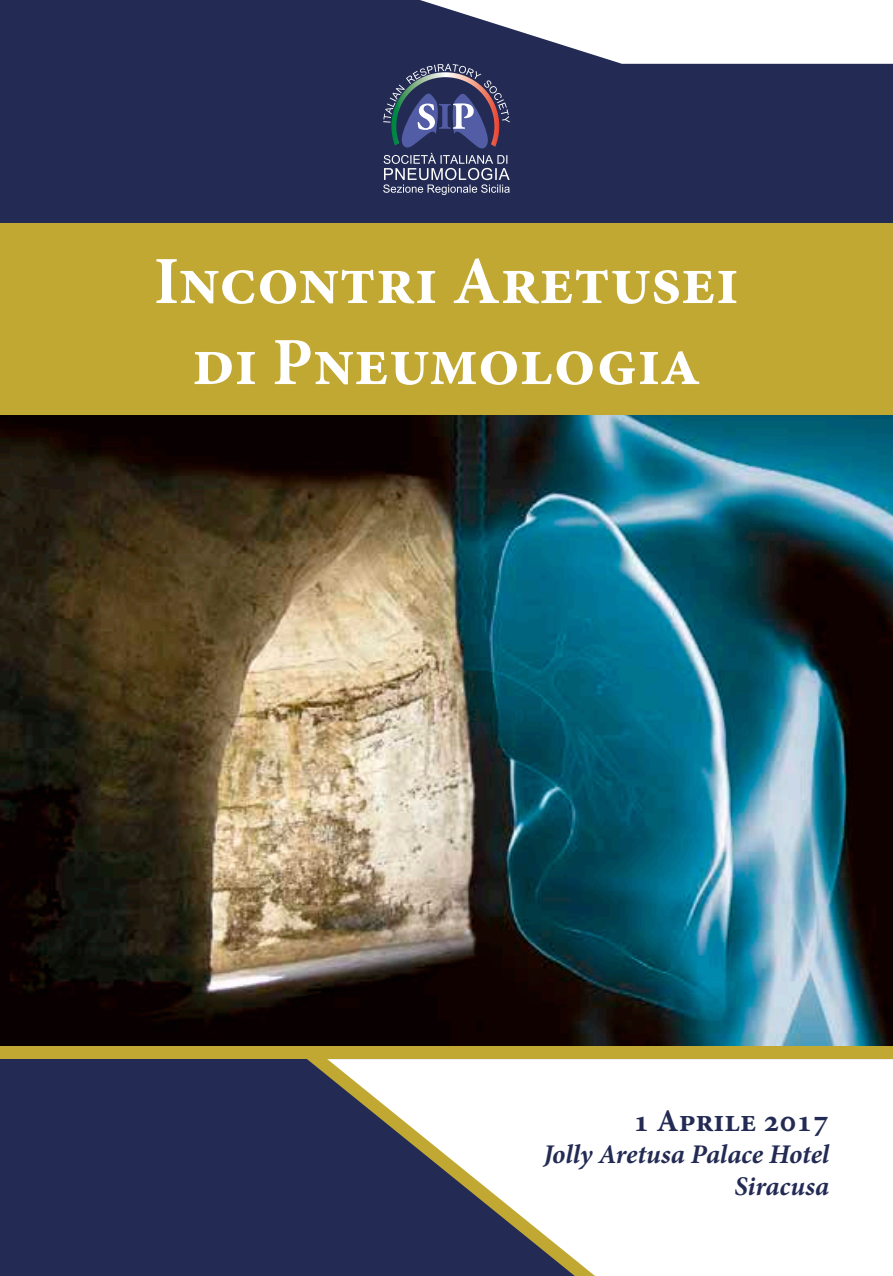
<style>
.page{position:relative;width:893px;height:1276px;background:#fff}
.page>*{position:absolute;margin:0;border:0;box-sizing:border-box;transform-origin:0 0}
.t1{font:700 67.5px/81px "Minion Pro";color:#fff;text-align:center}
.t2{font:700 31.5px "Minion Pro";color:#232b54}
.t3{font:italic 700 27px/32.4px "Minion Pro";letter-spacing:-.005em;color:#232b54;text-align:right}
</style>
<div class="page">
<div style="left:0;top:0;width:893px;height:223px;background:#232b54"></div>
<img style="left:0;top:415px;width:893px;height:631px">
<div style="left:0;top:1046px;width:893px;height:13px;background:#c1a833"></div>
<div style="left:0;top:223px;width:893px;height:192px;background:#c1a833"></div>
<div style="left:0;top:1059px;width:893px;height:217px;background:#232b54"></div>
<div style="left:595px;top:1059px;width:298px;height:217px;background:#fff"></div>
<svg style="left:307px;top:1059px;width:288px;height:217px"></svg>
<svg style="left:383px;top:0;width:510px;height:195px"></svg>
<h1 class="t1" style="left:154px;top:240px;width:587px">Incontri Aretusei di Pneumologia</h1>
<p class="t2" style="left:633px;top:1098px;width:197px">1 Aprile 2017</p>
<p class="t3" style="left:543px;top:1137px;width:288px">Jolly Aretusa Palace Hotel<br>Siracusa</p>
</div>
